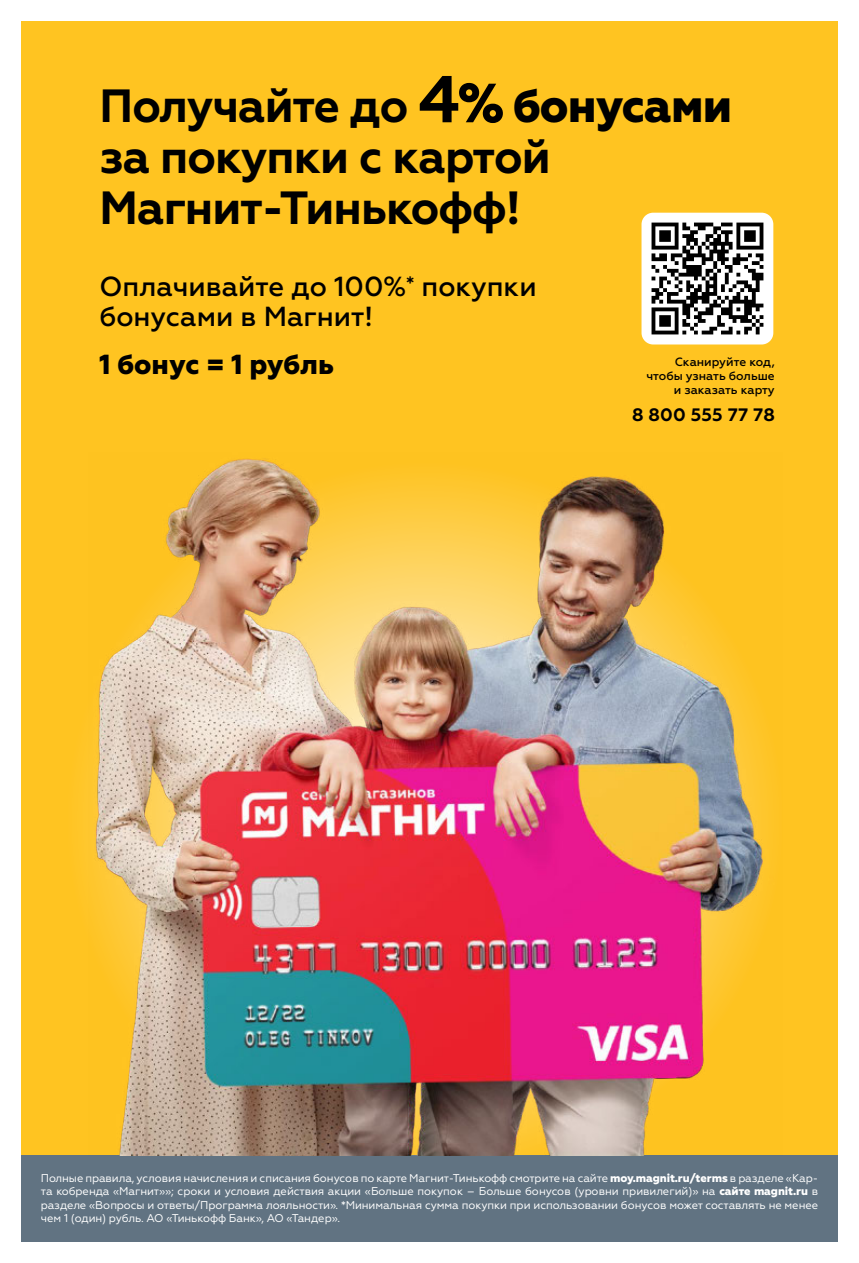
<style>
.page{position:relative;width:859px;height:1263px;background:#fff}
.page>*{position:absolute;margin:0;border:0;box-sizing:border-box;transform-origin:0 0}
.t1{font:700 46.5px/50.7px "Geometria";letter-spacing:-.02em;color:#000}
.t2{font:500 27.6px/30.2px "Geometria";color:#000}
.t3{font:800 27.6px "Geometria";color:#000}
.t4{font:700 18px "Geometria";letter-spacing:.01em;color:#000}
.t5{font:500 12px/13.5px "Geometria";color:#000;text-align:right}
.t6{font:11.25px/13.5px "Geometria";letter-spacing:-.01em;color:#fff;text-align:justify}
.s1{font-size:66.15px}
.s2{font-weight:800;font-size:55.2px}
.s3{font-weight:800}
</style>
<div class="page">
<div style="left:21px;top:1117px;width:817px;height:125px;background:#617382"></div>
<div style="left:21px;top:21px;width:817px;height:1134px;background:#ffc421"></div>
<img style="left:641px;top:213px;width:132px;height:131px">
<img style="left:88px;top:459px;width:679px;height:696px">
<p class="t1" style="left:99px;top:81px;width:634px">Получайте до <span class="s1">4</span><span class="s2">%</span> <span class="s3">бонусами </span>за покупки с картой<br>Магнит-Тинькофф!</p>
<p class="t2" style="left:99px;top:271px;width:439px">Оплачивайте до 100%<sup>*</sup> покупки бонусами в Магнит!</p>
<p class="t3" style="left:99px;top:348px;width:236px">1 бонус = 1 рубль</p>
<p class="t5" style="left:646px;top:356px;width:130px">Сканируйте код, чтобы узнать больше и заказать карту</p>
<p class="t4" style="left:632px;top:404px;width:144px">8 800 555 77 78</p>
<p class="t6" style="left:41px;top:1171px;width:779px">Полные правила, условия начисления и списания бонусов по карте Магнит-Тинькофф смотрите на сайте <span class="s3">moy.magnit.ru/terms</span> в разделе «Кар&shy;та кобренда «Магнит»»; сроки и условия действия акции «Больше покупок – Больше бонусов (уровни привилегий)» на <span class="s3">сайте magnit.ru</span> в разделе «Вопросы и ответы/Программа лояльности». *Минимальная сумма покупки при использовании бонусов может составлять не менее чем 1 (один) рубль. АО «Тинькофф Банк», АО «Тандер».</p>
</div>
